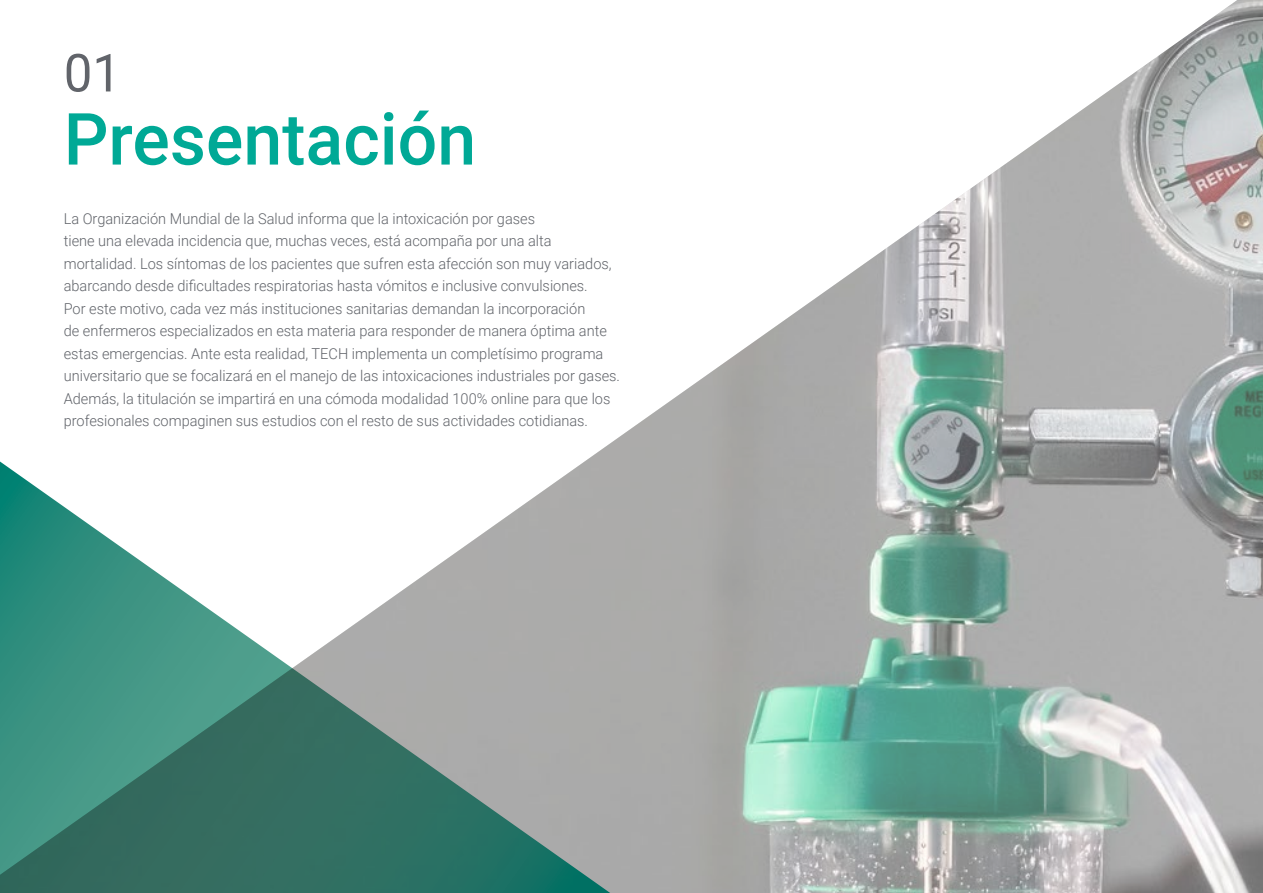
<style>
.page{position:relative;width:1263px;height:893px;background:#fff}
.page>*{position:absolute;margin:0;border:0;box-sizing:border-box;transform-origin:0 0}
.t1{font:500 72px "Roboto";color:#00a996}
.t2{font:52.5px "Roboto";color:#61646a}
.t3{font:300 15px/22.5px "Roboto";color:#61646a}
</style>
<div class="page">
<img style="left:607px;top:0;width:656px;height:893px">
<svg style="left:0;top:446px;width:640px;height:447px"></svg>
<h2 class="t2" style="left:64px;top:36px;width:59px">01</h2>
<h1 class="t1" style="left:64px;top:89px;width:414px">Presentación</h1>
<p class="t3" style="left:64px;top:207px;width:558px">La Organización Mundial de la Salud informa que la intoxicación por gases<br>tiene una elevada incidencia que, muchas veces, está acompaña por una alta mortalidad. Los síntomas de los pacientes que sufren esta afección son muy variados, abarcando desde dificultades respiratorias hasta vómitos e inclusive convulsiones.<br>Por este motivo, cada vez más instituciones sanitarias demandan la incorporación<br>de enfermeros especializados en esta materia para responder de manera óptima ante estas emergencias. Ante esta realidad, TECH implementa un completísimo programa universitario que se focalizará en el manejo de las intoxicaciones industriales por gases.<br>Además, la titulación se impartirá en una cómoda modalidad 100% online para que los profesionales compaginen sus estudios con el resto de sus actividades cotidianas.</p>
</div>
